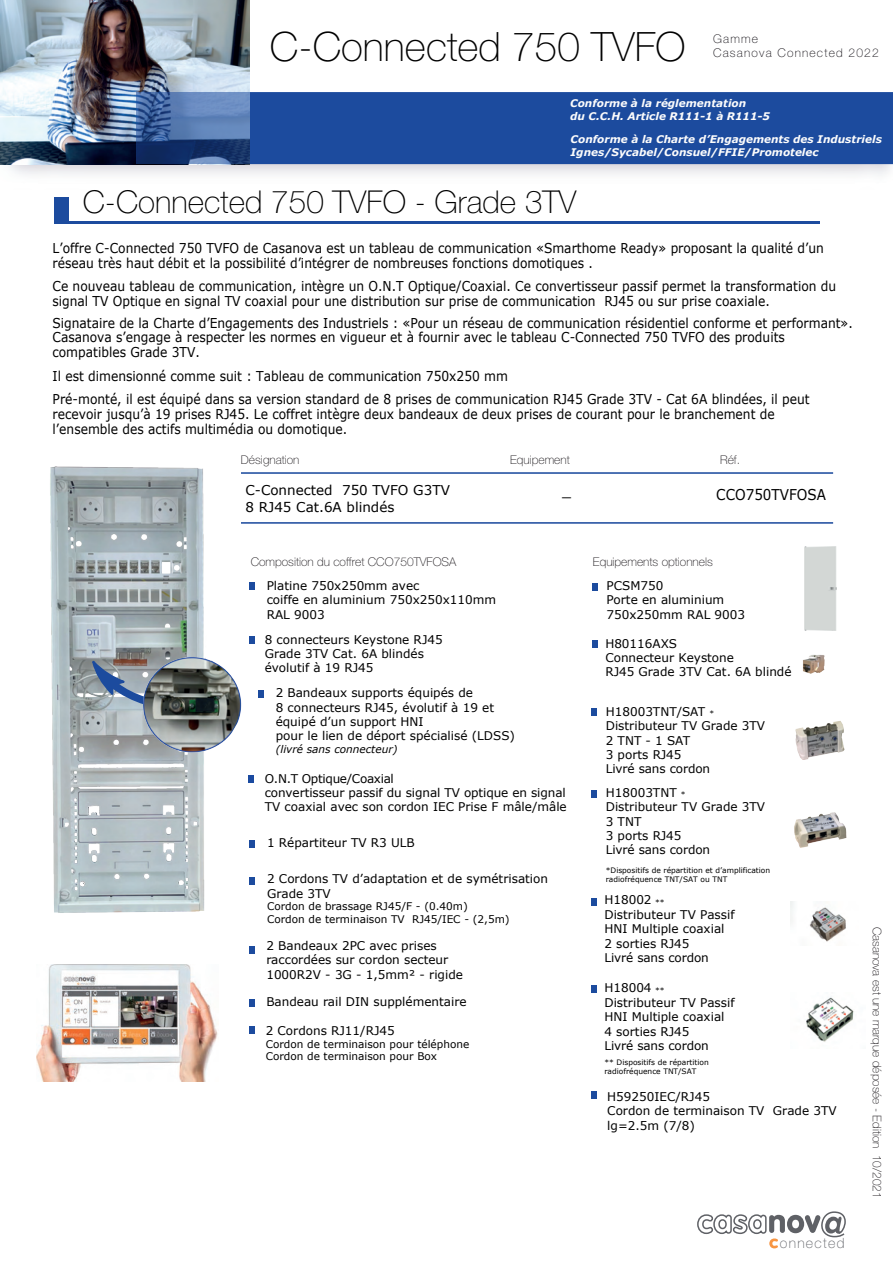
<style>
.page{position:relative;width:893px;height:1263px;background:#fff}
.page>*{position:absolute;margin:0;border:0;box-sizing:border-box;transform-origin:0 0}
.t1{font:100 40.5px "Helvetica Neue LT Std";color:#010101}
.t2{font:100 31.5px "Helvetica Neue LT Std";color:#010101}
.t3{font:18px "Myriad Pro";color:#000}
.t4{font:14.85px "Verdana";color:#000;scale:.91 1}
.t5{font:100 14.1px "Helvetica Neue LT Std";letter-spacing:.09em;color:#5f6166}
.t6{font:13.5px/14.7px "Verdana";color:#000;scale:.9 1}
.t7{font:13.5px "Verdana";color:#000}
.t8{font:12px/14.4px "Verdana";color:#000}
.t9{font:100 12px "Helvetica Neue LT Std";color:#1b171b}
.t10{font:100 12px/14.4px "Helvetica Neue LT Std";letter-spacing:.1em;color:#0f0c12}
.t11{font:italic 700 10.5px/13px "Verdana";color:#fcfcfc}
.t12{font:10.5px/12.6px "Verdana";color:#000}
.t13{font:italic 10.5px "Verdana";color:#000}
.t14{font:7.5px/9px "Verdana";color:#000}
.s1{font-size:7.5px}
</style>
<div class="page">
<img style="left:0;top:164px;width:893px;height:11px">
<div style="left:250px;top:92px;width:643px;height:72px;background:#1c4b9e"></div>
<div style="left:54px;top:197px;width:15px;height:24px;background:#1c4b9e"></div>
<hr style="left:54px;top:221px;width:766px;height:3px;background:#1c4b9e">
<div style="left:804px;top:547px;width:32px;height:83px;background:#d3d7d5"></div>
<img style="left:36px;top:964px;width:182px;height:118px">
<hr style="left:241px;top:472px;width:592px;height:2px;background:#1c4b9e">
<hr style="left:241px;top:522px;width:592px;height:2px;background:#1c4b9e">
<svg style="left:697px;top:1211px;width:149px;height:37px"></svg>
<img style="left:0;top:0;width:249px;height:164px">
<svg style="left:136px;top:92px;width:114px;height:72px;background:#426399"></svg>
<div style="left:591px;top:708px;width:6px;height:8px;background:#1c4b9e"></div>
<div style="left:591px;top:790px;width:6px;height:7px;background:#1c4b9e"></div>
<div style="left:249px;top:582px;width:6px;height:8px;background:#1c4b9e"></div>
<div style="left:258px;top:690px;width:6px;height:7px;background:#1c4b9e"></div>
<div style="left:249px;top:946px;width:6px;height:7px;background:#1c4b9e"></div>
<div style="left:249px;top:999px;width:6px;height:8px;background:#1c4b9e"></div>
<div style="left:249px;top:877px;width:6px;height:8px;background:#1c4b9e"></div>
<div style="left:249px;top:1026px;width:6px;height:7px;background:#1c4b9e"></div>
<div style="left:592px;top:640px;width:6px;height:7px;background:#1c4b9e"></div>
<div style="left:592px;top:583px;width:6px;height:8px;background:#1c4b9e"></div>
<div style="left:591px;top:1092px;width:6px;height:7px;background:#1c4b9e"></div>
<img style="left:803px;top:655px;width:22px;height:19px">
<img style="left:796px;top:721px;width:49px;height:39px">
<img style="left:794px;top:813px;width:53px;height:35px">
<div style="left:249px;top:840px;width:6px;height:7px;background:#1c4b9e"></div>
<div style="left:591px;top:898px;width:6px;height:8px;background:#1c4b9e"></div>
<div style="left:591px;top:985px;width:6px;height:8px;background:#1c4b9e"></div>
<img style="left:790px;top:902px;width:56px;height:40px">
<img style="left:806px;top:997px;width:48px;height:45px">
<div style="left:248px;top:775px;width:6px;height:8px;background:#1a4aa0"></div>
<img style="left:50px;top:466px;width:155px;height:447px">
<svg style="left:90px;top:659px;width:33px;height:52px;background:#7e8fa6"></svg>
<img style="left:123px;top:632px;width:132px;height:131px">
<h1 class="t1" style="left:270px;top:23px;width:417px">C-Connected 750 TVFO</h1>
<p class="t10" style="left:713px;top:32px;width:167px">Gamme<br>Casanova Connected 2022</p>
<p class="t11" style="left:570px;top:96px;width:201px">Conforme à la réglementation<br>du C.C.H. Article R111-1 à R111-5</p>
<p class="t11" style="left:571px;top:133px;width:313px;line-height:12.6px">Conforme à la Charte d’Engagements des Industriels<br>Ignes/Sycabel/Consuel/FFIE/Promotelec</p>
<h2 class="t2" style="left:83px;top:184px;width:495px">C-Connected 750 TVFO - Grade 3TV</h2>
<p class="t6" style="left:53px;top:241px;width:858px">L’offre C-Connected 750 TVFO de Casanova est un tableau de communication «Smarthome Ready» proposant la qualité d’un réseau très haut débit et la possibilité d’intégrer de nombreuses fonctions domotiques .</p>
<p class="t6" style="left:53px;top:279px;width:872px">Ce nouveau tableau de communication, intègre un O.N.T Optique/Coaxial. Ce convertisseur passif permet la transformation du signal TV Optique en signal TV coaxial pour une distribution sur prise de communication RJ45 ou sur prise coaxiale.</p>
<p class="t6" style="left:53px;top:315px;width:891px">Signataire de la Charte d’Engagements des Industriels : «Pour un réseau de communication résidentiel conforme et performant».<br>Casanova s’engage à respecter les normes en vigueur et à fournir avec le tableau C-Connected 750 TVFO des produits compatibles Grade 3TV.</p>
<p class="t6" style="left:53px;top:364px;width:843px;line-height:23.4px">Il est dimensionné comme suit : Tableau de communication 750x250 mm<br>Pré-monté, il est équipé dans sa version standard de 8 prises de communication RJ45 Grade 3TV - Cat 6A blindées, il peut</p>
<p class="t6" style="left:53px;top:407px;width:804px">recevoir jusqu’à 19 prises RJ45. Le coffret intègre deux bandeaux de deux prises de courant pour le branchement de l’ensemble des actifs multimédia ou domotique.</p>
<p class="t9" style="left:241px;top:453px;width:60px">Désignation</p>
<p class="t9" style="left:510px;top:453px;width:61px">Equipement</p>
<p class="t9" style="left:720px;top:453px;width:22px">Réf.</p>
<p class="t7" style="left:245px;top:481px;width:206px">C-Connected 750 TVFO G3TV</p>
<p class="t4" style="left:716px;top:484px;width:122px">CCO750TVFOSA</p>
<p class="t7" style="left:245px;top:497px;width:150px">8 RJ45 Cat.6A blindés</p>
<h3 class="t3" style="left:562px;top:479px;width:10px">_</h3>
<p class="t9" style="left:251px;top:554px;width:207px">Composition du coffret CCO750TVFOSA</p>
<p class="t8" style="left:267px;top:578px;width:231px">Platine 750x250mm avec<br>coiffe en aluminium 750x250x110mm<br>RAL 9003</p>
<p class="t8" style="left:265px;top:632px;width:179px">8 connecteurs Keystone RJ45<br>Grade 3TV Cat. 6A blindés évolutif à 19 RJ45</p>
<p class="t8" style="left:276px;top:685px;width:241px">2 Bandeaux supports équipés de<br>8 connecteurs RJ45, évolutif à 19 et équipé d’un support HNI<br>pour le lien de déport spécialisé (LDSS)</p>
<p class="t13" style="left:276px;top:742px;width:123px">(livré sans connecteur)</p>
<p class="t8" style="left:265px;top:771px;width:303px">O.N.T Optique/Coaxial<br>convertisseur passif du signal TV optique en signal<br>TV coaxial avec son cordon IEC Prise F mâle/mâle</p>
<p class="t8" style="left:267px;top:836px;width:149px">1 Répartiteur TV R3 ULB</p>
<p class="t8" style="left:267px;top:872px;width:283px">2 Cordons TV d’adaptation et de symétrisation<br>Grade 3TV</p>
<p class="t12" style="left:267px;top:900px;width:244px">Cordon de brassage RJ45/F - (0.40m)<br>Cordon de terminaison TV RJ45/IEC - (2,5m)</p>
<p class="t8" style="left:266px;top:938px;width:198px">2 Bandeaux 2PC avec prises raccordées sur cordon secteur<br>1000R2V - 3G - 1,5mm² - rigide</p>
<p class="t8" style="left:266px;top:994px;width:202px">Bandeau rail DIN supplémentaire</p>
<p class="t8" style="left:266px;top:1023px;width:131px">2 Cordons RJ11/RJ45</p>
<p class="t12" style="left:266px;top:1037px;width:205px">Cordon de terminaison pour téléphone<br>Cordon de terminaison pour Box</p>
<p class="t9" style="left:593px;top:554px;width:121px">Equipements optionnels</p>
<p class="t8" style="left:607px;top:578px;width:140px">PCSM750<br>Porte en aluminium<br>750x250mm RAL 9003</p>
<p class="t8" style="left:605px;top:636px;width:188px">H80116AXS<br>Connecteur Keystone<br>RJ45 Grade 3TV Cat. 6A blindé</p>
<p class="t8" style="left:606px;top:704px;width:161px">H18003TNT/SAT <span class="s1">*<br></span>Distributeur TV Grade 3TV<br>2 TNT - 1 SAT<br>3 ports RJ45<br>Livré sans cordon</p>
<p class="t8" style="left:606px;top:785px;width:161px">H18003TNT <span class="s1">*<br></span>Distributeur TV Grade 3TV<br>3 TNT<br>3 ports RJ45<br>Livré sans cordon</p>
<p class="t14" style="left:606px;top:865px;width:166px">*Dispositifs de répartition et d’amplification radiofréquence TNT/SAT ou TNT</p>
<p class="t8" style="left:604px;top:893px;width:132px">H18002<br>Distributeur TV Passif<br>HNI Multiple coaxial<br>2 sorties RJ45<br>Livré sans cordon</p>
<p class="t8" style="left:604px;top:981px;width:132px">H18004<br>Distributeur TV Passif<br>HNI Multiple coaxial<br>4 sorties RJ45<br>Livré sans cordon</p>
<p class="t14" style="left:655px;top:897px;width:11px">**</p>
<p class="t14" style="left:655px;top:985px;width:11px">**</p>
<p class="t14" style="left:604px;top:1057px;width:106px">** Dispositifs de répartition radiofréquence TNT/SAT</p>
<p class="t8" style="left:607px;top:1089px;width:231px">H59250IEC/RJ45<br>Cordon de terminaison TV Grade 3TV lg=2.5m (7/8)</p>
<p class="t5" style="left:780px;top:1235px;width:66px">onnected</p>
<p class="t9" style="left:884px;top:927px;width:273px;rotate:90deg">Casanova est une marque déposée - Edition 10/2021</p>
</div>
